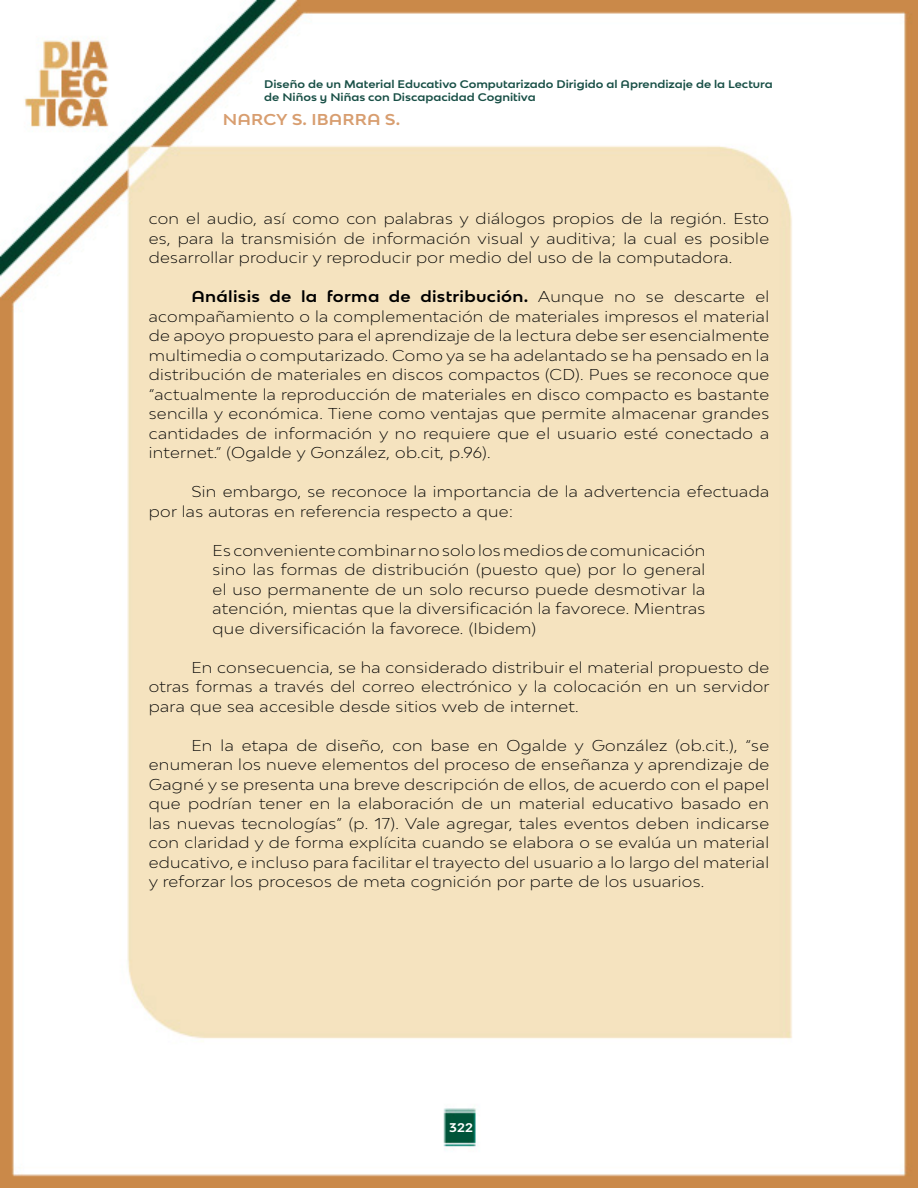
<style>
.page{position:relative;width:918px;height:1188px;background:#fff}
.page>*{position:absolute;margin:0;border:0;box-sizing:border-box;transform-origin:0 0}
.t1{font:300 expanded 15px/19.5px "Bw Modelica";letter-spacing:.02em;color:#000;text-align:justify}
.t2{font:700 expanded 15px "Bw Modelica SS01";letter-spacing:.02em;color:#000}
.t3{font:700 expanded 15px "Bw Modelica SS01";letter-spacing:.01em;color:#d89e70}
.t4{font:700 expanded 12px "Bw Modelica SS01";color:#fff}
.t5{font:700 expanded 10.5px/12.6px "Bw Modelica SS01";color:#184f46}
.s1{font-family:"Bw Modelica";font-weight:300}
</style>
<div class="page">
<img style="left:0;top:0;width:918px;height:1188px">
<p class="t5" style="left:264px;top:78px;width:510px">Diseño de un Material Educativo Computarizado Dirigido al Aprendizaje de la Lectura de Niños y Niñas con Discapacidad Cognitiva</p>
<p class="t3" style="left:223px;top:110px;width:179px">NARCY S. IBARRA S.</p>
<p class="t1" style="left:149px;top:209px;width:622px">con el audio, así como con palabras y diálogos propios de la región. Esto es, para la transmisión de información visual y auditiva; la cual es posible desarrollar producir y reproducir por medio del uso de la computadora.</p>
<p class="t2" style="left:191px;top:287px;width:579px">Análisis de la forma de distribución. <span class="s1">Aunque no se descarte el</span></p>
<p class="t1" style="left:149px;top:306px;width:622px">acompañamiento o la complementación de materiales impresos el material de apoyo propuesto para el aprendizaje de la lectura debe ser esencialmente multimedia o computarizado. Como ya se ha adelantado se ha pensado en la distribución de materiales en discos compactos (CD). Pues se reconoce que “actualmente la reproducción de materiales en disco compacto es bastante sencilla y económica. Tiene como ventajas que permite almacenar grandes cantidades de información y no requiere que el usuario esté conectado a internet.” (Ogalde y González, ob.cit, p.96).</p>
<p class="t1" style="left:149px;top:482px;width:622px;text-indent:43px">Sin embargo, se reconoce la importancia de la advertencia efectuada por las autoras en referencia respecto a que:</p>
<p class="t1" style="left:213px;top:540px;width:494px">Es conveniente combinar no solo los medios de comunicación sino las formas de distribución (puesto que) por lo general el uso permanente de un solo recurso puede desmotivar la atención, mientas que la diversificación la favorece. Mientras que diversificación la favorece. (Ibidem)</p>
<p class="t1" style="left:149px;top:657px;width:622px;text-indent:43px">En consecuencia, se ha considerado distribuir el material propuesto de otras formas a través del correo electrónico y la colocación en un servidor para que sea accesible desde sitios web de internet.</p>
<p class="t1" style="left:149px;top:735px;width:622px;text-indent:43px">En la etapa de diseño, con base en Ogalde y González (ob.cit.), “se enumeran los nueve elementos del proceso de enseñanza y aprendizaje de Gagné y se presenta una breve descripción de ellos, de acuerdo con el papel que podrían tener en la elaboración de un material educativo basado en las nuevas tecnologías” (p. 17). Vale agregar, tales eventos deben indicarse con claridad y de forma explícita cuando se elabora o se evalúa un material educativo, e incluso para facilitar el trayecto del usuario a lo largo del material y reforzar los procesos de meta cognición por parte de los usuarios.</p>
<p class="t4" style="left:449px;top:1119px;width:25px">322</p>
</div>
